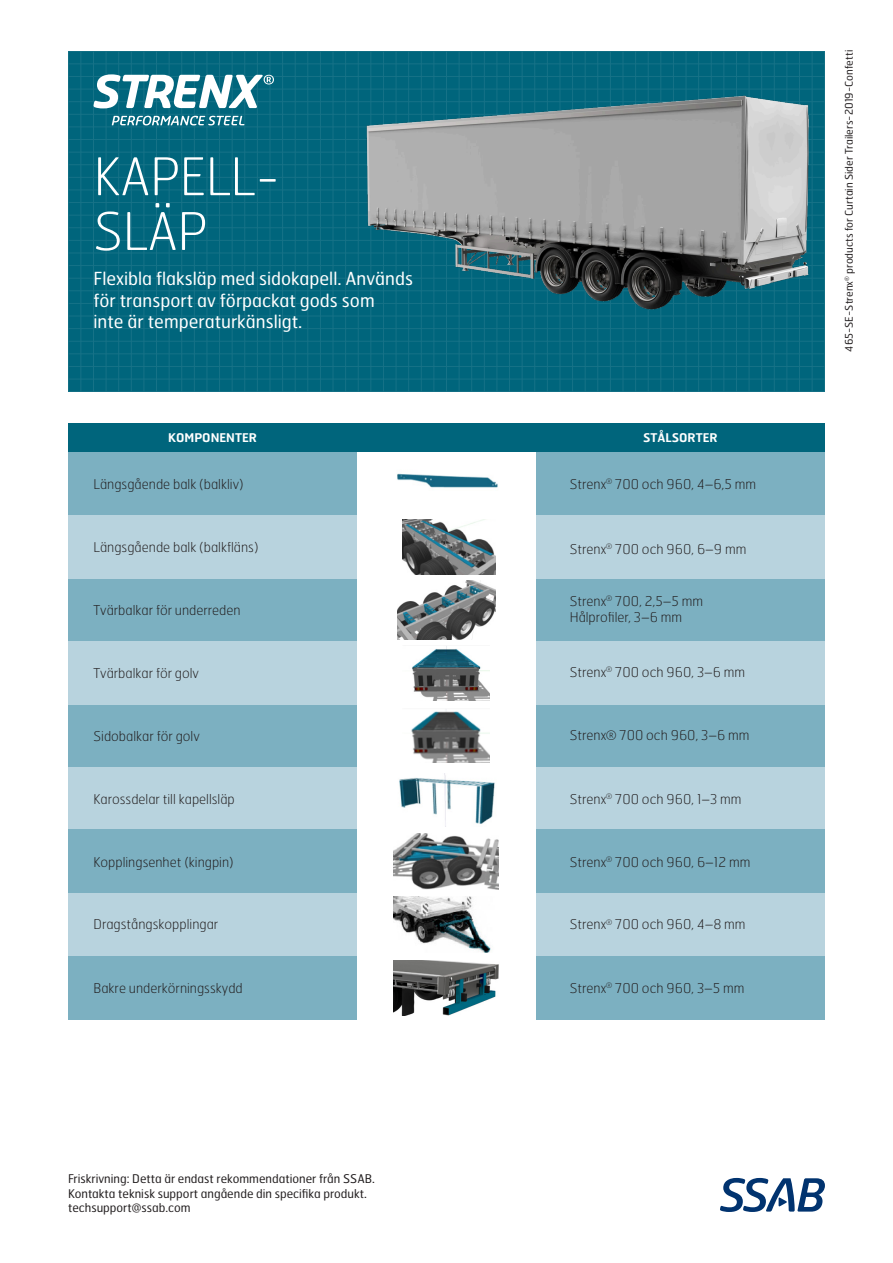
<style>
.page{position:relative;width:893px;height:1263px;background:#fff}
.page>*{position:absolute;margin:0;border:0;box-sizing:border-box;transform-origin:0 0}
.t1{font:100 51.75px/54.8px "Hermes FB";letter-spacing:-.01em;color:#fff}
.t2{font:18px/21.6px "Hermes FB";color:#fff}
.t3{font:100 13.5px "Hermes FB";color:#231f20}
.t4{font:12px "Hermes FB";color:#231f20}
.t5{font:600 12px "Hermes FB";color:#fff}
.t6{font:10.5px "Hermes FB";color:#231f20}
</style>
<div class="page">
<svg style="left:68px;top:51px;width:757px;height:340px;background:#02667d"></svg>
<hr style="left:68px;top:379px;width:757px;height:1px;background:#fff">
<hr style="left:68px;top:354px;width:757px;height:1px;background:#fff">
<hr style="left:68px;top:341px;width:757px;height:1px;background:#fff">
<hr style="left:68px;top:328px;width:757px;height:1px;background:#fff">
<hr style="left:68px;top:316px;width:757px;height:1px;background:#fff">
<hr style="left:68px;top:303px;width:757px;height:1px;background:#fff">
<hr style="left:68px;top:366px;width:757px;height:1px;background:#fff">
<hr style="left:68px;top:291px;width:757px;height:1px;background:#fff">
<hr style="left:68px;top:278px;width:757px;height:1px;background:#fff">
<hr style="left:68px;top:265px;width:757px;height:1px;background:#fff">
<hr style="left:68px;top:253px;width:757px;height:1px;background:#fff">
<hr style="left:68px;top:227px;width:757px;height:1px;background:#fff">
<hr style="left:68px;top:215px;width:757px;height:1px;background:#fff">
<hr style="left:68px;top:202px;width:757px;height:1px;background:#fff">
<hr style="left:68px;top:190px;width:757px;height:1px;background:#fff">
<hr style="left:68px;top:164px;width:757px;height:1px;background:#fff">
<hr style="left:68px;top:152px;width:757px;height:1px;background:#fff">
<hr style="left:68px;top:139px;width:757px;height:1px;background:#fff">
<hr style="left:68px;top:127px;width:757px;height:1px;background:#fff">
<hr style="left:68px;top:101px;width:757px;height:1px;background:#fff">
<hr style="left:68px;top:89px;width:757px;height:1px;background:#fff">
<hr style="left:68px;top:76px;width:757px;height:1px;background:#fff">
<hr style="left:68px;top:64px;width:757px;height:1px;background:#fff">
<hr style="left:68px;top:240px;width:757px;height:1px;background:#fff">
<hr style="left:68px;top:177px;width:757px;height:1px;background:#fff">
<hr style="left:68px;top:114px;width:757px;height:1px;background:#fff">
<svg style="left:94px;top:74px;width:180px;height:34px"></svg>
<svg style="left:112px;top:116px;width:132px;height:9px"></svg>
<img style="left:354px;top:51px;width:471px;height:274px">
<svg style="left:720px;top:1178px;width:105px;height:34px"></svg>
<div style="left:68px;top:423px;width:757px;height:30px;background:#00657c"></div>
<div style="left:68px;top:452px;width:757px;height:63px;background:#7cb0c1"></div>
<div style="left:68px;top:704px;width:757px;height:63px;background:#7cb0c1"></div>
<div style="left:68px;top:893px;width:757px;height:63px;background:#b8d3de"></div>
<div style="left:68px;top:956px;width:757px;height:63px;background:#7cb0c1"></div>
<div style="left:68px;top:578px;width:757px;height:63px;background:#7cb0c1"></div>
<div style="left:68px;top:515px;width:757px;height:63px;background:#b8d3de"></div>
<div style="left:68px;top:767px;width:757px;height:63px;background:#b8d3de"></div>
<div style="left:68px;top:641px;width:757px;height:63px;background:#b8d3de"></div>
<div style="left:68px;top:830px;width:757px;height:63px;background:#7cb0c1"></div>
<div style="left:357px;top:452px;width:179px;height:697px;background:#fff"></div>
<img style="left:399px;top:773px;width:96px;height:54px">
<img style="left:398px;top:581px;width:97px;height:59px">
<img style="left:394px;top:897px;width:97px;height:55px">
<img style="left:403px;top:519px;width:92px;height:55px">
<img style="left:412px;top:646px;width:77px;height:54px">
<img style="left:394px;top:834px;width:105px;height:55px">
<img style="left:397px;top:473px;width:101px;height:15px">
<img style="left:411px;top:709px;width:78px;height:53px">
<img style="left:393px;top:960px;width:106px;height:56px">
<p class="t1" style="left:94px;top:148px;width:188px">KAPELL-<br>SLÄP</p>
<p class="t2" style="left:94px;top:267px;width:321px">Flexibla flaksläp med sidokapell. Används för transport av förpackat gods som<br>inte är temperaturkänsligt.</p>
<p class="t5" style="left:168px;top:430px;width:91px">KOMPONENTER</p>
<p class="t5" style="left:643px;top:430px;width:76px">STÅLSORTER</p>
<p class="t3" style="left:94px;top:476px;width:152px">Längsgående balk (balkliv)</p>
<p class="t3" style="left:570px;top:476px;width:188px">Strenx<sup>®</sup> 700 och 960, 4–6,5 mm</p>
<p class="t3" style="left:94px;top:539px;width:167px">Längsgående balk (balkfläns)</p>
<p class="t3" style="left:570px;top:540px;width:178px">Strenx<sup>®</sup> 700 och 960, 6–9 mm</p>
<p class="t3" style="left:94px;top:601px;width:149px">Tvärbalkar för underreden</p>
<p class="t3" style="left:570px;top:592px;width:135px">Strenx<sup>®</sup> 700, 2,5–5 mm</p>
<p class="t3" style="left:570px;top:609px;width:114px">Hålprofiler, 3–6 mm</p>
<p class="t3" style="left:94px;top:664px;width:107px">Tvärbalkar för golv</p>
<p class="t3" style="left:570px;top:664px;width:177px">Strenx<sup>®</sup> 700 och 960, 3–6 mm</p>
<p class="t3" style="left:94px;top:727px;width:108px">Sidobalkar för golv</p>
<p class="t3" style="left:570px;top:727px;width:181px">Strenx® 700 och 960, 3–6 mm</p>
<p class="t3" style="left:94px;top:790px;width:143px">Karossdelar till kapellsläp</p>
<p class="t3" style="left:570px;top:790px;width:173px">Strenx<sup>®</sup> 700 och 960, 1–3 mm</p>
<p class="t3" style="left:94px;top:853px;width:142px">Kopplingsenhet (kingpin)</p>
<p class="t3" style="left:570px;top:853px;width:182px">Strenx<sup>®</sup> 700 och 960, 6–12 mm</p>
<p class="t3" style="left:94px;top:916px;width:126px">Dragstångskopplingar</p>
<p class="t3" style="left:570px;top:916px;width:177px">Strenx<sup>®</sup> 700 och 960, 4–8 mm</p>
<p class="t3" style="left:94px;top:979px;width:151px">Bakre underkörningsskydd</p>
<p class="t3" style="left:570px;top:979px;width:176px">Strenx<sup>®</sup> 700 och 960, 3–5 mm</p>
<p class="t4" style="left:68px;top:1171px;width:308px">Friskrivning: Detta är endast rekommendationer från SSAB.</p>
<p class="t4" style="left:68px;top:1185px;width:300px">Kontakta teknisk support angående din specifika produkt.</p>
<p class="t4" style="left:68px;top:1200px;width:124px">techsupport@ssab.com</p>
<p class="t6" style="left:842px;top:352px;width:303px;rotate:-90deg">465-SE-Strenx<sup>®</sup> products for Curtain Sider Trailers-2019-Confetti</p>
</div>
